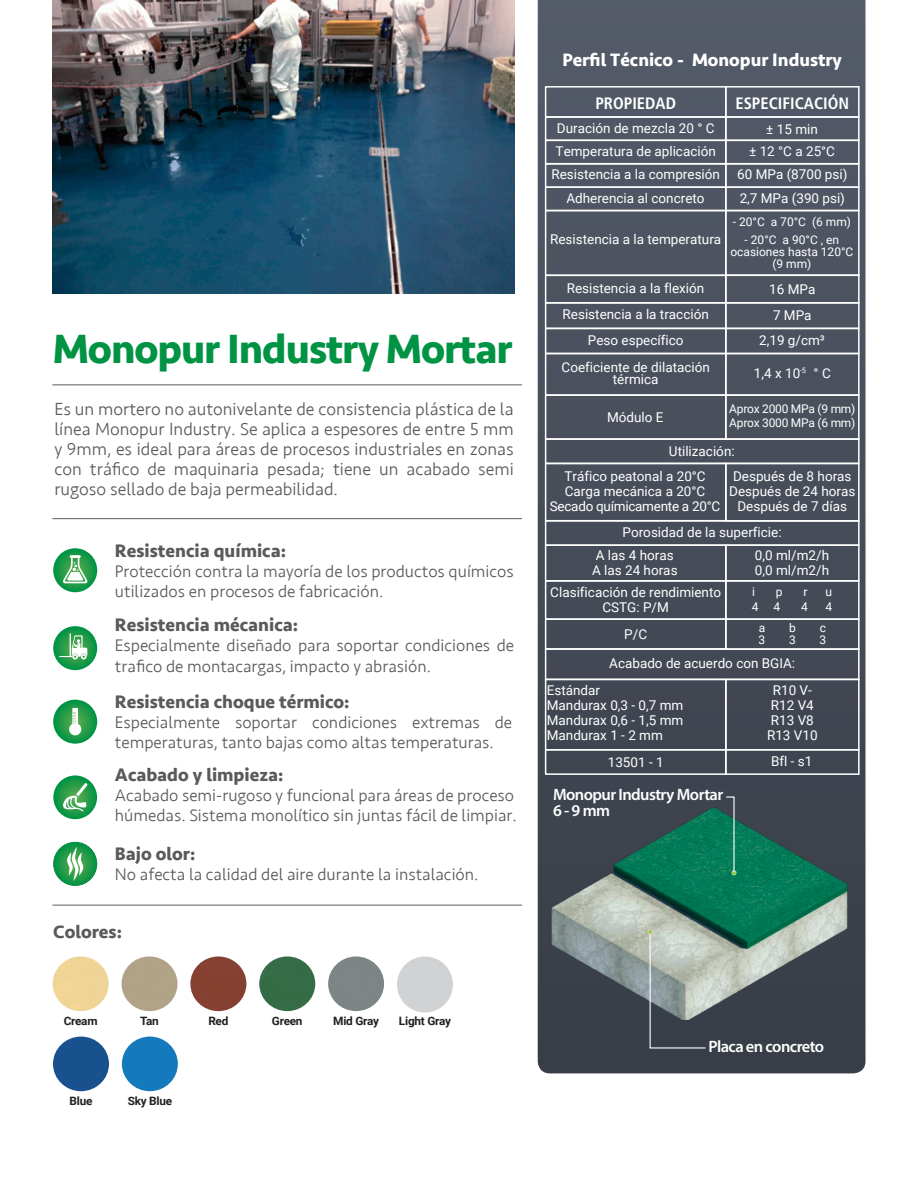
<style>
.page{position:relative;width:918px;height:1188px;background:#fff}
.page>*{position:absolute;margin:0;border:0;box-sizing:border-box;transform-origin:0 0}
.t1{font:700 42px "Seravek";letter-spacing:-.025em;color:#009344}
.t2{font:700 18.6px "Seravek";color:#585a5c}
.t3{font:700 18.45px "Seravek";color:#fff}
.t4{font:300 18px/20px "Seravek";color:#585a5c;text-align:justify}
.t5{font:300 17.25px/20.1px "Seravek";color:#585a5c}
.t6{font:600 16.5px/16.5px "Myriad Pro";letter-spacing:-.035em;color:#fff}
.t7{font:700 condensed 16.5px "Frutiger LT Pro";color:#fff}
.t8{font:13.5px/15px "Roboto";color:#fff;text-align:center}
.t9{font:12px/12px "Roboto";color:#fff;text-align:center}
.t10{font:12px/14.4px "Roboto";letter-spacing:-.02em;color:#fff}
.t11{font:700 11.55px "Roboto";letter-spacing:-.02em;color:#231f20}
.t12{font:7.5px "Roboto";color:#fff}
</style>
<div class="page">
<svg style="left:538px;top:0;width:328px;height:1073px;background:#484e5b"></svg>
<img style="left:53px;top:0;width:461px;height:293px">
<hr style="left:53px;top:518px;width:469px;height:1px;background:#6d6e71">
<svg style="left:53px;top:548px;width:44px;height:44px"></svg>
<svg style="left:62px;top:555px;width:26px;height:28px"></svg>
<hr style="left:53px;top:905px;width:469px;height:1px;background:#6d6e71">
<svg style="left:53px;top:842px;width:44px;height:44px"></svg>
<svg style="left:67px;top:847px;width:16px;height:34px"></svg>
<img style="left:549px;top:800px;width:306px;height:220px">
<hr style="left:53px;top:384px;width:469px;height:1px;background:#6d6e71">
<svg style="left:53px;top:626px;width:44px;height:44px"></svg>
<svg style="left:58px;top:634px;width:29px;height:26px"></svg>
<svg style="left:725px;top:796px;width:11px;height:79px"></svg>
<svg style="left:648px;top:930px;width:59px;height:119px;background:#919997"></svg>
<div style="left:545px;top:86px;width:182px;height:32px;border:2px solid #fff"></div>
<div style="left:725px;top:86px;width:135px;height:32px;border:2px solid #fff"></div>
<div style="left:545px;top:116px;width:182px;height:25px;border:2px solid #fff"></div>
<div style="left:725px;top:116px;width:135px;height:25px;border:2px solid #fff"></div>
<div style="left:545px;top:140px;width:182px;height:24px;border:2px solid #fff"></div>
<div style="left:725px;top:140px;width:135px;height:24px;border:2px solid #fff"></div>
<div style="left:545px;top:163px;width:182px;height:25px;border:2px solid #fff"></div>
<div style="left:725px;top:163px;width:135px;height:25px;border:2px solid #fff"></div>
<div style="left:545px;top:186px;width:182px;height:25px;border:2px solid #fff"></div>
<div style="left:725px;top:186px;width:135px;height:25px;border:2px solid #fff"></div>
<div style="left:545px;top:210px;width:182px;height:66px;border:2px solid #fff"></div>
<div style="left:725px;top:210px;width:135px;height:66px;border:2px solid #fff"></div>
<div style="left:545px;top:275px;width:182px;height:29px;border:2px solid #fff"></div>
<div style="left:545px;top:302px;width:182px;height:27px;border:2px solid #fff"></div>
<div style="left:725px;top:274px;width:135px;height:30px;border:2px solid #fff"></div>
<div style="left:725px;top:749px;width:135px;height:26px;border:2px solid #fff"></div>
<div style="left:725px;top:618px;width:135px;height:32px;border:2px solid #fff"></div>
<div style="left:725px;top:580px;width:135px;height:40px;border:2px solid #fff"></div>
<div style="left:725px;top:544px;width:135px;height:38px;border:2px solid #fff"></div>
<div style="left:725px;top:679px;width:135px;height:72px;border:2px solid #fff"></div>
<div style="left:545px;top:328px;width:182px;height:26px;border:2px solid #fff"></div>
<div style="left:545px;top:463px;width:182px;height:58px;border:2px solid #fff"></div>
<div style="left:545px;top:544px;width:182px;height:38px;border:2px solid #fff"></div>
<div style="left:545px;top:580px;width:182px;height:40px;border:2px solid #fff"></div>
<div style="left:545px;top:618px;width:182px;height:32px;border:2px solid #fff"></div>
<div style="left:545px;top:749px;width:182px;height:26px;border:2px solid #fff"></div>
<div style="left:545px;top:679px;width:182px;height:72px;border:2px solid #fff"></div>
<div style="left:725px;top:328px;width:135px;height:26px;border:2px solid #fff"></div>
<div style="left:545px;top:353px;width:182px;height:43px;border:2px solid #fff"></div>
<div style="left:725px;top:353px;width:135px;height:43px;border:2px solid #fff"></div>
<div style="left:725px;top:394px;width:135px;height:46px;border:2px solid #fff"></div>
<div style="left:545px;top:438px;width:315px;height:26px;border:2px solid #fff"></div>
<div style="left:545px;top:520px;width:315px;height:26px;border:2px solid #fff"></div>
<svg style="left:53px;top:700px;width:44px;height:44px"></svg>
<svg style="left:69px;top:708px;width:12px;height:27px"></svg>
<svg style="left:53px;top:775px;width:44px;height:44px"></svg>
<svg style="left:63px;top:783px;width:25px;height:29px"></svg>
<img style="left:53px;top:956px;width:56px;height:55px">
<img style="left:190px;top:956px;width:56px;height:55px">
<img style="left:259px;top:956px;width:56px;height:55px">
<img style="left:122px;top:956px;width:56px;height:55px">
<img style="left:328px;top:956px;width:56px;height:55px">
<svg style="left:53px;top:1037px;width:56px;height:54px"></svg>
<svg style="left:122px;top:1037px;width:56px;height:54px"></svg>
<div style="left:397px;top:956px;width:56px;height:56px;background:#d1d2d4;border-radius:50%"></div>
<h1 class="t1" style="left:53px;top:316px;width:461px">Monopur Industry Mortar</h1>
<p class="t4" style="left:54px;top:400px;width:461px">Es un mortero no autonivelante de consistencia plástica de la línea Monopur Industry. Se aplica a espesores de entre 5 mm y 9mm, es ideal para áreas de procesos industriales en zonas con tráfico de maquinaria pesada; tiene un acabado semi rugoso sellado de baja permeabilidad.</p>
<h2 class="t2" style="left:115px;top:535px;width:173px">Resistencia química:</h2>
<p class="t5" style="left:115px;top:561px;width:400px">Protección contra la mayoría de los productos químicos utilizados en procesos de fabricación.</p>
<h2 class="t2" style="left:115px;top:610px;width:185px">Resistencia mécanica:</h2>
<p class="t5" style="left:115px;top:636px;width:401px">Especialmente diseñado para soportar condiciones de trafico de montacargas, impacto y abrasión.</p>
<h2 class="t2" style="left:115px;top:687px;width:236px">Resistencia choque térmico:</h2>
<p class="t5" style="left:115px;top:713px;width:399px">Especialmente soportar condiciones extremas de temperaturas, tanto bajas como altas temperaturas.</p>
<h2 class="t2" style="left:115px;top:760px;width:170px">Acabado y limpieza:</h2>
<p class="t5" style="left:115px;top:786px;width:403px">Acabado semi-rugoso y funcional para áreas de proceso húmedas. Sistema monolítico sin juntas fácil de limpiar.</p>
<h2 class="t2" style="left:115px;top:839px;width:82px">Bajo olor:</h2>
<p class="t5" style="left:115px;top:865px;width:365px">No afecta la calidad del aire durante la instalación.</p>
<h2 class="t2" style="left:53px;top:917px;width:70px">Colores:</h2>
<p class="t11" style="left:64px;top:1013px;width:35px">Cream</p>
<p class="t11" style="left:140px;top:1013px;width:20px">Tan</p>
<p class="t11" style="left:208px;top:1013px;width:22px">Red</p>
<p class="t11" style="left:272px;top:1013px;width:32px">Green</p>
<p class="t11" style="left:333px;top:1013px;width:47px">Mid Gray</p>
<p class="t11" style="left:399px;top:1013px;width:53px">Light Gray</p>
<p class="t11" style="left:70px;top:1093px;width:24px">Blue</p>
<p class="t11" style="left:128px;top:1093px;width:46px">Sky Blue</p>
<h3 class="t3" style="left:562px;top:45px;width:281px">Perfil Técnico - Monopur Industry</h3>
<p class="t7" style="left:595px;top:94px;width:82px">PROPIEDAD</p>
<p class="t7" style="left:735px;top:94px;width:115px">ESPECIFICACIÓN</p>
<p class="t8" style="left:551px;top:116px;width:170px;line-height:23.4px">Duración de mezcla 20 ° C<br>Temperatura de aplicación<br>Resistencia a la compresión<br>Adherencia al concreto</p>
<p class="t8" style="left:550px;top:232px;width:173px">Resistencia a la temperatura</p>
<p class="t8" style="left:563px;top:275px;width:148px;line-height:26.1px">Resistencia a la flexión<br>Resistencia a la tracción<br>Peso específico</p>
<p class="t8" style="left:737px;top:117px;width:112px;line-height:23.1px">± 15 min<br>± 12 °C a 25°C<br>60 MPa (8700 psi)<br>2,7 MPa (390 psi)</p>
<p class="t9" style="left:733px;top:216px;width:120px">- 20°C a 70°C (6 mm)</p>
<p class="t9" style="left:730px;top:234px;width:125px">- 20°C a 90°C , en ocasiones hasta 120°C (9 mm)</p>
<p class="t8" style="left:759px;top:276px;width:67px;line-height:25.7px">16 MPa<br>7 MPa<br>2,19 g/cm³</p>
<p class="t8" style="left:754px;top:365px;width:78px">1,4 x 10 ° C</p>
<p class="t8" style="left:562px;top:361px;width:150px;line-height:12px">Coeficiente de dilatación térmica</p>
<p class="t8" style="left:607px;top:409px;width:58px">Módulo E</p>
<p class="t8" style="left:669px;top:443px;width:67px">Utilización:</p>
<p class="t12" style="left:800px;top:365px;width:8px">-5</p>
<p class="t10" style="left:729px;top:401px;width:128px">Aprox 2000 MPa (9 mm)<br>Aprox 3000 MPa (6 mm)</p>
<p class="t8" style="left:550px;top:468px;width:172px">Tráfico peatonal a 20°C<br>Carga mecánica a 20°C<br>Secado químicamente a 20°C</p>
<p class="t8" style="left:729px;top:468px;width:128px">Después de 8 horas<br>Después de 24 horas<br>Después de 7 días</p>
<p class="t8" style="left:755px;top:547px;width:76px;text-align:left">0,0 ml/m2/h<br>0,0 ml/m2/h</p>
<p class="t9" style="left:752px;top:585px;width:4px">i</p>
<p class="t9" style="left:776px;top:585px;width:8px">p</p>
<p class="t9" style="left:804px;top:585px;width:6px">r</p>
<p class="t9" style="left:825px;top:585px;width:8px">u</p>
<p class="t9" style="left:752px;top:600px;width:30px">4 4</p>
<p class="t9" style="left:801px;top:600px;width:8px">4</p>
<p class="t9" style="left:826px;top:600px;width:8px">4</p>
<p class="t9" style="left:759px;top:622px;width:8px">a</p>
<p class="t9" style="left:789px;top:622px;width:8px">b</p>
<p class="t9" style="left:820px;top:622px;width:8px">c</p>
<p class="t9" style="left:758px;top:634px;width:8px">3</p>
<p class="t9" style="left:789px;top:634px;width:8px">3</p>
<p class="t9" style="left:820px;top:634px;width:8px">3</p>
<p class="t8" style="left:623px;top:524px;width:161px">Porosidad de la superficie:</p>
<p class="t8" style="left:592px;top:547px;width:87px;text-align:left">A las 4 horas<br>A las 24 horas</p>
<p class="t8" style="left:550px;top:585px;width:172px">Clasificación de rendimiento<br>CSTG: P/M</p>
<p class="t8" style="left:609px;top:619px;width:188px;line-height:29.4px;text-align:left;text-indent:15px">P/C<br>Acabado de acuerdo con BGIA:</p>
<p class="t8" style="left:547px;top:683px;width:138px;text-align:left">Estándar<br>Mandurax 0,3 - 0,7 mm<br>Mandurax 0,6 - 1,5 mm<br>Mandurax 1 - 2 mm</p>
<p class="t8" style="left:608px;top:754px;width:57px">13501 - 1</p>
<p class="t6" style="left:553px;top:786px;width:172px">Monopur Industry Mortar<br>6 - 9 mm</p>
<p class="t8" style="left:767px;top:683px;width:52px">R10 V-<br>R12 V4<br>R13 V8<br>R13 V10</p>
<p class="t8" style="left:771px;top:753px;width:43px">Bfl - s1</p>
<p class="t6" style="left:708px;top:1038px;width:117px">Placa en concreto</p>
</div>
